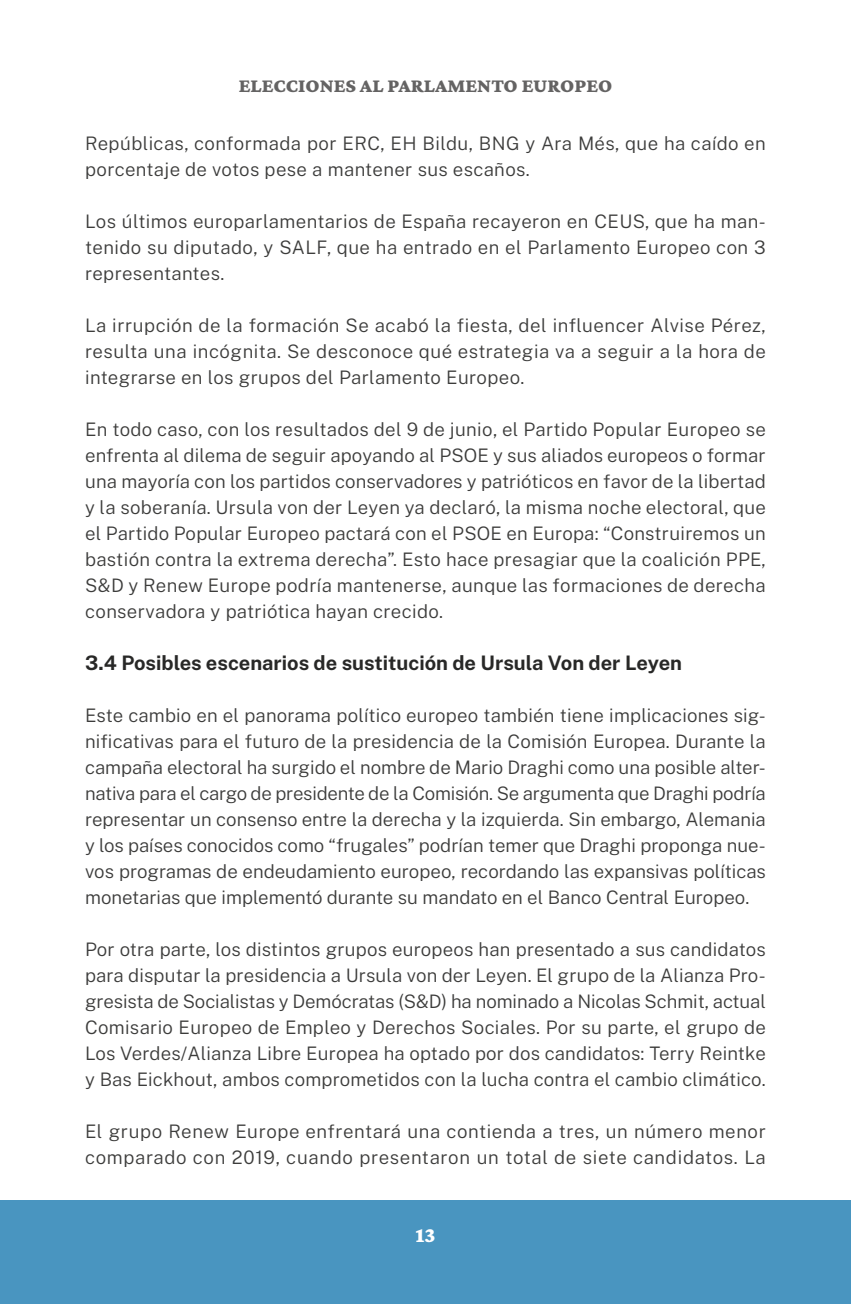
<style>
.page{position:relative;width:851px;height:1304px;background:#fff}
.page>*{position:absolute;margin:0;border:0;box-sizing:border-box;transform-origin:0 0}
.t1{font:900 22px "Crimson Pro";color:#fff}
.t2{font:700 20px "Public Sans";color:#282827}
.t3{font:900 20px "Crimson Pro";color:#646363}
.t4{font:300 18.6px/26px "Public Sans";letter-spacing:.02em;color:#3c3c3b;text-align:justify}
</style>
<div class="page">
<div style="left:0;top:1200px;width:850px;height:104px;background:#4995c0"></div>
<p class="t3" style="left:239px;top:72px;width:375px">ELECCIONES AL PARLAMENTO EUROPEO</p>
<p class="t4" style="left:85px;top:129px;width:682px">Repúblicas, conformada por ERC, EH Bildu, BNG y Ara Més, que ha caído en porcentaje de votos pese a mantener sus escaños.</p>
<p class="t4" style="left:85px;top:207px;width:682px">Los últimos europarlamentarios de España recayeron en CEUS, que ha man&shy;tenido su diputado, y SALF, que ha entrado en el Parlamento Europeo con 3 representantes.</p>
<p class="t4" style="left:85px;top:311px;width:682px">La irrupción de la formación Se acabó la fiesta, del influencer Alvise Pérez, resulta una incógnita. Se desconoce qué estrategia va a seguir a la hora de integrarse en los grupos del Parlamento Europeo.</p>
<p class="t4" style="left:85px;top:415px;width:682px">En todo caso, con los resultados del 9 de junio, el Partido Popular Europeo se enfrenta al dilema de seguir apoyando al PSOE y sus aliados europeos o formar una mayoría con los partidos conservadores y patrióticos en favor de la libertad y la soberanía. Ursula von der Leyen ya declaró, la misma noche electoral, que el Partido Popular Europeo pactará con el PSOE en Europa: “Construiremos un bastión contra la extrema derecha”. Esto hace presagiar que la coalición PPE, S&amp;D y Renew Europe podría mantenerse, aunque las formaciones de derecha conservadora y patriótica hayan crecido.</p>
<p class="t2" style="left:85px;top:648px;width:598px">3.4 Posibles escenarios de sustitución de Ursula Von der Leyen</p>
<p class="t4" style="left:85px;top:701px;width:682px">Este cambio en el panorama político europeo también tiene implicaciones sig&shy;nificativas para el futuro de la presidencia de la Comisión Europea. Durante la campaña electoral ha surgido el nombre de Mario Draghi como una posible alter&shy;nativa para el cargo de presidente de la Comisión. Se argumenta que Draghi podría representar un consenso entre la derecha y la izquierda. Sin embargo, Alemania y los países conocidos como “frugales” podrían temer que Draghi proponga nue&shy;vos programas de endeudamiento europeo, recordando las expansivas políticas monetarias que implementó durante su mandato en el Banco Central Europeo.</p>
<p class="t4" style="left:85px;top:935px;width:682px">Por otra parte, los distintos grupos europeos han presentado a sus candidatos para disputar la presidencia a Ursula von der Leyen. El grupo de la Alianza Pro&shy;gresista de Socialistas y Demócratas (S&amp;D) ha nominado a Nicolas Schmit, actual Comisario Europeo de Empleo y Derechos Sociales. Por su parte, el grupo de Los Verdes/Alianza Libre Europea ha optado por dos candidatos: Terry Reintke y Bas Eickhout, ambos comprometidos con la lucha contra el cambio climático.</p>
<p class="t4" style="left:85px;top:1117px;width:682px">El grupo Renew Europe enfrentará una contienda a tres, un número menor comparado con 2019, cuando presentaron un total de siete candidatos. La</p>
<p class="t1" style="left:415px;top:1221px;width:21px">13</p>
</div>
